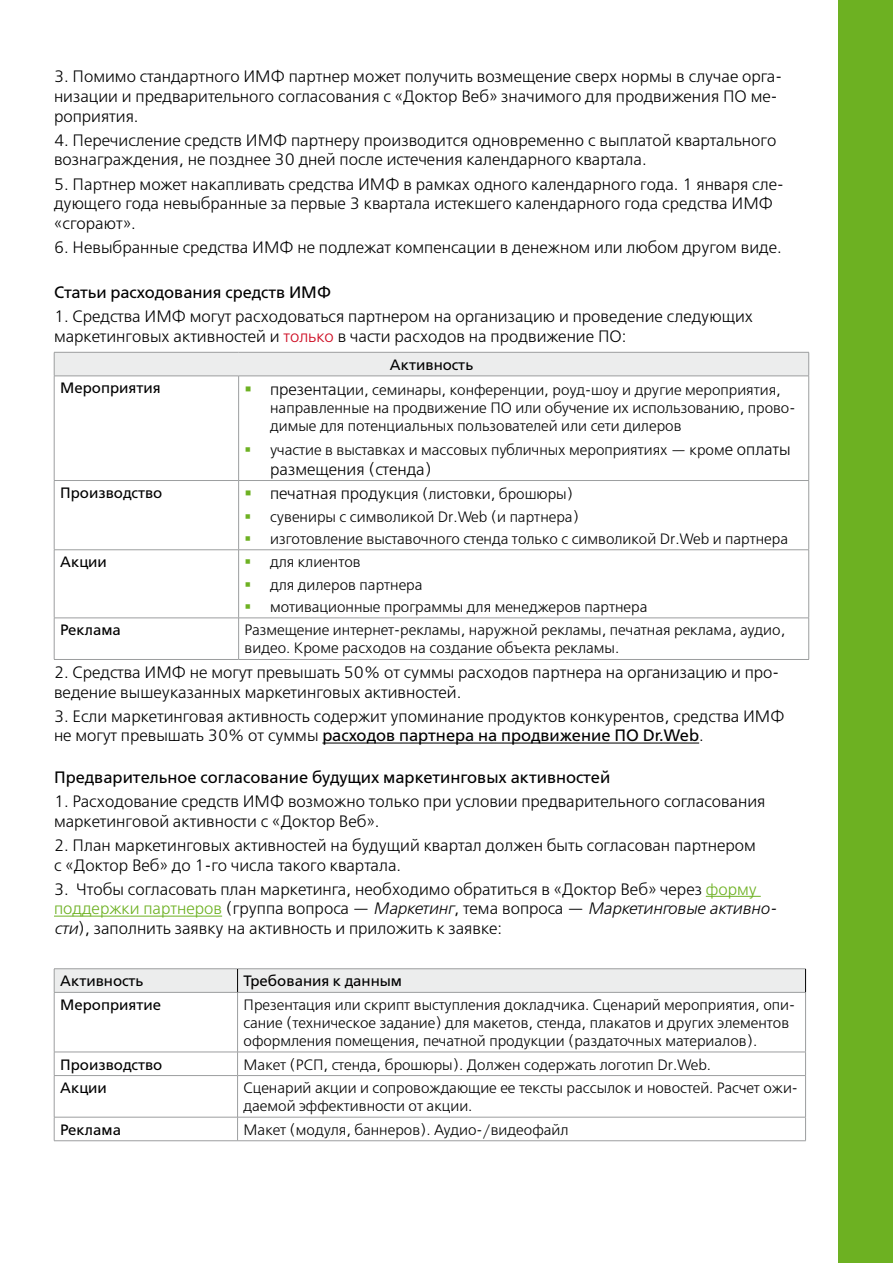
<style>
.page{position:relative;width:893px;height:1263px;background:#fff}
.page>*{position:absolute;margin:0;border:0;box-sizing:border-box;transform-origin:0 0}
.t1{font:300 16.5px/19.8px "Free Set";color:#000}
.t2{font:16.5px "Free Set";color:#000}
.t3{font:300 15px/18px "Free Set";color:#000}
.t4{font:15px "Free Set";color:#000}
.s1{color:#cd071e}
.s2{font-size:16.5px}
.s3{font-weight:400}
.s4{color:#6db122}
.s5{font-style:italic}
</style>
<div class="page">
<div style="left:838px;top:0;width:55px;height:1263px;background:#6db122"></div>
<hr style="left:322px;top:743px;width:377px;height:1px;background:#000">
<hr style="left:706px;top:896px;width:55px;height:1px;background:#6db122">
<hr style="left:54px;top:916px;width:168px;height:1px;background:#6db122">
<div style="left:54px;top:352px;width:755px;height:24px;background:#eceded"></div>
<hr style="left:54px;top:376px;width:1px;height:104px;background:#9c9e9f">
<hr style="left:238px;top:376px;width:1px;height:104px;background:#9c9e9f">
<hr style="left:808px;top:376px;width:1px;height:104px;background:#9c9e9f">
<hr style="left:54px;top:480px;width:185px;height:1px;background:#9c9e9f">
<hr style="left:54px;top:481px;width:1px;height:69px;background:#9c9e9f">
<hr style="left:239px;top:480px;width:570px;height:1px;background:#9c9e9f">
<hr style="left:238px;top:481px;width:1px;height:69px;background:#9c9e9f">
<hr style="left:808px;top:481px;width:1px;height:69px;background:#9c9e9f">
<hr style="left:54px;top:549px;width:185px;height:1px;background:#9c9e9f">
<hr style="left:54px;top:550px;width:1px;height:68px;background:#9c9e9f">
<hr style="left:239px;top:549px;width:570px;height:1px;background:#9c9e9f">
<hr style="left:238px;top:550px;width:1px;height:68px;background:#9c9e9f">
<hr style="left:808px;top:550px;width:1px;height:68px;background:#9c9e9f">
<hr style="left:54px;top:618px;width:185px;height:1px;background:#9c9e9f">
<hr style="left:54px;top:618px;width:1px;height:41px;background:#9c9e9f">
<hr style="left:54px;top:659px;width:185px;height:1px;background:#9c9e9f">
<hr style="left:239px;top:618px;width:570px;height:1px;background:#9c9e9f">
<hr style="left:238px;top:618px;width:1px;height:41px;background:#9c9e9f">
<hr style="left:808px;top:618px;width:1px;height:41px;background:#9c9e9f">
<hr style="left:239px;top:659px;width:570px;height:1px;background:#9c9e9f">
<hr style="left:54px;top:352px;width:185px;height:1px;background:#9c9e9f">
<svg style="left:54px;top:353px;width:1px;height:23px"></svg>
<hr style="left:239px;top:352px;width:570px;height:1px;background:#9c9e9f">
<svg style="left:808px;top:352px;width:1px;height:24px"></svg>
<hr style="left:54px;top:376px;width:185px;height:1px;background:#9c9e9f">
<hr style="left:239px;top:376px;width:570px;height:1px;background:#9c9e9f">
<hr style="left:54px;top:992px;width:1px;height:60px;background:#9c9e9f">
<hr style="left:237px;top:992px;width:1px;height:60px;background:#9c9e9f">
<hr style="left:805px;top:992px;width:1px;height:60px;background:#9c9e9f">
<hr style="left:54px;top:1052px;width:184px;height:1px;background:#9c9e9f">
<svg style="left:54px;top:1052px;width:1px;height:23px"></svg>
<hr style="left:238px;top:1052px;width:568px;height:1px;background:#9c9e9f">
<svg style="left:237px;top:1052px;width:1px;height:23px"></svg>
<svg style="left:805px;top:1052px;width:1px;height:23px"></svg>
<hr style="left:54px;top:1075px;width:184px;height:1px;background:#9c9e9f">
<hr style="left:54px;top:1076px;width:1px;height:41px;background:#9c9e9f">
<hr style="left:238px;top:1075px;width:568px;height:1px;background:#9c9e9f">
<hr style="left:237px;top:1076px;width:1px;height:41px;background:#9c9e9f">
<hr style="left:805px;top:1076px;width:1px;height:41px;background:#9c9e9f">
<hr style="left:54px;top:1117px;width:184px;height:1px;background:#9c9e9f">
<svg style="left:54px;top:1117px;width:1px;height:23px"></svg>
<hr style="left:54px;top:1140px;width:184px;height:1px;background:#9c9e9f">
<hr style="left:238px;top:1117px;width:568px;height:1px;background:#9c9e9f">
<svg style="left:237px;top:1117px;width:1px;height:23px"></svg>
<svg style="left:805px;top:1117px;width:1px;height:23px"></svg>
<hr style="left:238px;top:1140px;width:568px;height:1px;background:#9c9e9f">
<hr style="left:54px;top:968px;width:184px;height:1px;background:#9c9e9f">
<hr style="left:54px;top:992px;width:184px;height:1px;background:#9c9e9f">
<hr style="left:238px;top:968px;width:568px;height:1px;background:#9c9e9f">
<hr style="left:238px;top:992px;width:568px;height:1px;background:#9c9e9f">
<svg style="left:54px;top:969px;width:752px;height:23px;background:#eaebeb"></svg>
<p class="t1" style="left:54px;top:66px;width:729px">3. Помимо стандартного ИМФ партнер может получить возмещение сверх нормы в случае орга&shy;низации и предварительного согласования с «Доктор Веб» значимого для продвижения ПО ме&shy;роприятия.</p>
<p class="t1" style="left:54px;top:130px;width:724px">4. Перечисление средств ИМФ партнеру производится одновременно с выплатой квартального вознаграждения, не позднее 30 дней после истечения календарного квартала.</p>
<p class="t1" style="left:54px;top:174px;width:731px">5. Партнер может накапливать средства ИМФ в рамках одного календарного года. 1 января сле&shy;дующего года невыбранные за первые 3 квартала истекшего календарного года средства ИМФ «сгорают».</p>
<p class="t1" style="left:54px;top:238px;width:729px">6. Невыбранные средства ИМФ не подлежат компенсации в денежном или любом другом виде.</p>
<p class="t2" style="left:54px;top:281px;width:279px">Статьи расходования средств ИМФ</p>
<p class="t1" style="left:54px;top:306px;width:701px">1. Средства ИМФ могут расходоваться партнером на организацию и проведение следующих маркетинговых активностей и <span class="s1">только</span> в части расходов на продвижение ПО:</p>
<p class="t4" style="left:390px;top:355px;width:85px">Активность</p>
<p class="t4" style="left:60px;top:378px;width:102px">Мероприятия</p>
<p class="t3" style="left:270px;top:380px;width:527px"><span class="s2">презентац</span>ии, семинары, конференции, роуд-шоу и другие мероприятия, направленные на продвижение ПО или обучение их использованию, прово&shy;димые для потенциальных пользователей или сети дилеров</p>
<p class="t3" style="left:270px;top:441px;width:522px">участие в выставках и массовых публичных мероприятиях — кром<span class="s2">е оплаты</span></p>
<p class="t1" style="left:270px;top:459px;width:163px">размещения (стенда)</p>
<p class="t4" style="left:60px;top:483px;width:104px">Производство</p>
<p class="t3" style="left:270px;top:483px;width:520px;line-height:22.2px"><span class="s2">печатная проду</span>кция (листовки, брошюры)<br>сувениры с символикой Dr.Web (и партнера)<br>изготовление выставочного стенда только с символикой Dr.Web и партнера</p>
<p class="t4" style="left:60px;top:552px;width:48px">Акции</p>
<p class="t3" style="left:270px;top:551px;width:379px;line-height:22.2px">для клиентов<br>для дилеров партнера<br>мотивационные программы для менеджеров партнера</p>
<p class="t4" style="left:60px;top:620px;width:62px">Реклама</p>
<p class="t3" style="left:245px;top:621px;width:542px">Размещение интернет-рекламы, наружной рекламы, печатная реклама, аудио, видео. Кроме расходов на создание объекта рекламы.</p>
<p class="t1" style="left:54px;top:662px;width:727px">2. Средства ИМФ не могут превышать 50% от суммы расходов партнера на организацию и про&shy;ведение вышеуказанных маркетинговых активностей.</p>
<p class="t1" style="left:54px;top:706px;width:732px">3. Если маркетинговая активность содержит упоминание продуктов конкурентов, средства ИМФ не могут превышать 30% от суммы <span class="s3">расходов партнера на продвижение ПО Dr.Web</span>.</p>
<p class="t2" style="left:54px;top:766px;width:558px">Предварительное согласование будущих маркетинговых активностей</p>
<p class="t1" style="left:54px;top:791px;width:713px">1. Расходование средств ИМФ возможно только при условии предварительного согласования маркетинговой активности с «Доктор Веб».</p>
<p class="t1" style="left:54px;top:835px;width:703px">2. План маркетинговых активностей на будущий квартал должен быть согласован партнером с «Доктор Веб» до 1-го числа такого квартала.</p>
<p class="t1" style="left:54px;top:879px;width:724px">3. Чтобы согласовать план маркетинга, необходимо обратиться в «Доктор Веб» через <span class="s4">форму поддержки партнеров</span> (группа вопроса — <span class="s5">Маркетинг</span>, тема вопроса — <span class="s5">Маркетинговые активно&shy;сти</span>), заполнить заявку на активность и приложить к заявке:</p>
<p class="t4" style="left:60px;top:971px;width:85px">Активность</p>
<p class="t4" style="left:244px;top:971px;width:160px">Требования к данным</p>
<p class="t4" style="left:60px;top:995px;width:103px">Мероприятие</p>
<p class="t3" style="left:244px;top:996px;width:553px">Презентация или скрипт выступления докладчика. Сценарий мероприятия, опи&shy;сание (техническое задание) для макетов, стенда, плакатов и других элементов оформления помещения, печатной продукции (раздаточных материалов).</p>
<p class="t4" style="left:60px;top:1054px;width:104px">Производство</p>
<p class="t3" style="left:244px;top:1055px;width:469px">Макет (РСП, стенда, брошюры). Должен содержать логотип Dr.Web.</p>
<p class="t4" style="left:60px;top:1078px;width:48px">Акции</p>
<p class="t3" style="left:244px;top:1079px;width:556px">Сценарий акции и сопровождающие ее тексты рассылок и новостей. Расчет ожи&shy;даемой эффективности от акции.</p>
<p class="t4" style="left:60px;top:1120px;width:62px">Реклама</p>
<p class="t3" style="left:244px;top:1120px;width:326px">Макет (модуля, баннеров). Аудио-/видеофайл</p>
</div>
